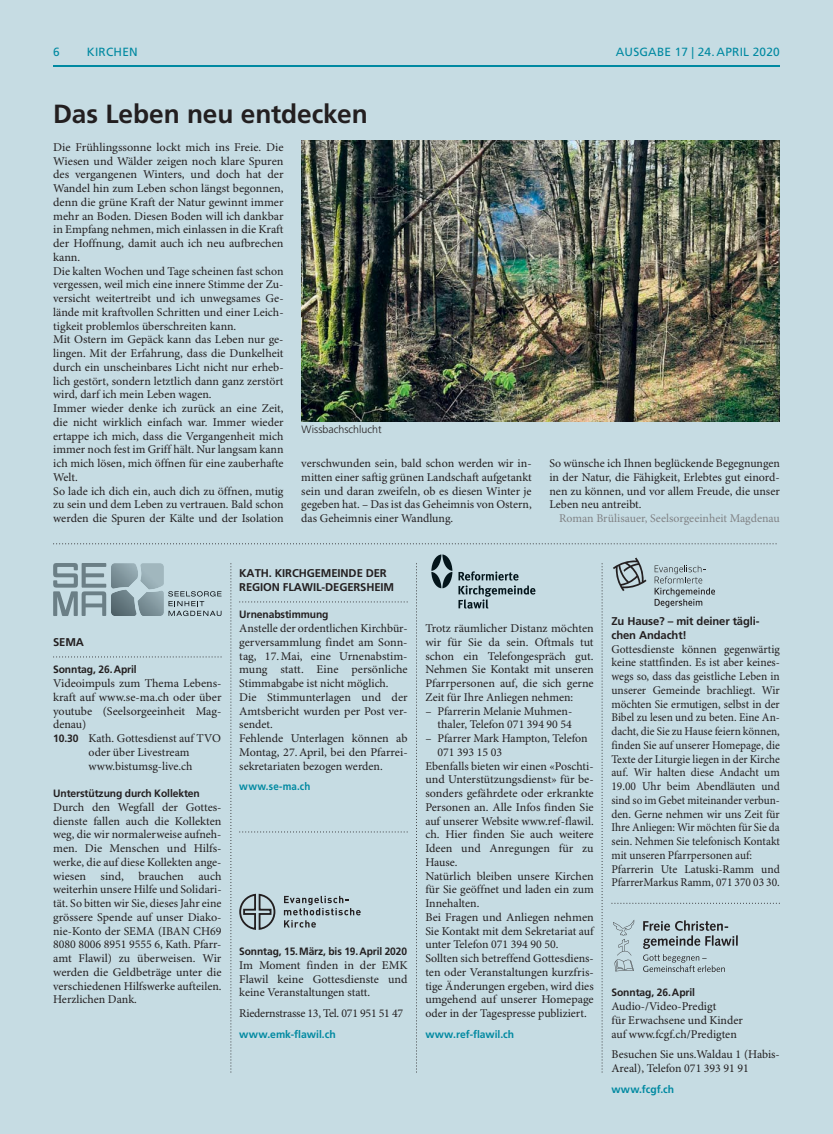
<style>
.page{position:relative;width:833px;height:1134px;background:#c6dce3}
.page>*{position:absolute;margin:0;border:0;box-sizing:border-box;transform-origin:0 0}
.t1{font:700 26.25px "Frutiger LT Std";color:#231f20}
.t2{font:11.88px/13.8px "Minion Pro";color:#231f20}
.t3{font:11.88px "Minion Pro";color:#808285}
.t4{font:11.88px "Minion Pro";letter-spacing:-.02em;color:#231f20}
.t5{font:11.88px "Frutiger LT Std";letter-spacing:.02em;color:#0089a1}
.t6{font:700 11.25px/13.8px "Frutiger LT Std";letter-spacing:-.01em;color:#231f20}
.t7{font:700 10.62px "Frutiger LT Std";letter-spacing:-.01em;color:#231f20}
.t8{font:700 10.62px "Frutiger LT Std";letter-spacing:.005em;color:#0089a1}
.t9{font:700 10.62px "Frutiger LT Std";letter-spacing:-.01em;color:#231f20;scale:.96 1}
.t10{font:300 10.62px "Frutiger LT Std";color:#231f20}
.t11{font:700 10.62px "Frutiger LT Std";letter-spacing:.005em;color:#0089a1;scale:.92 1}
.s1{font-family:"Frutiger LT Std";font-weight:700;font-size:10.62px}
</style>
<div class="page">
<hr style="left:53px;top:65px;width:727px;height:1px;background:#0089a1">
<svg style="left:230px;top:563px;width:1px;height:509px"></svg>
<svg style="left:416px;top:563px;width:1px;height:509px"></svg>
<svg style="left:601px;top:563px;width:1px;height:509px"></svg>
<svg style="left:53px;top:543px;width:723px;height:1px"></svg>
<img style="left:301px;top:141px;width:479px;height:280px">
<svg style="left:239px;top:831px;width:168px;height:1px"></svg>
<svg style="left:611px;top:903px;width:169px;height:1px"></svg>
<svg style="left:458px;top:571px;width:77px;height:38px"></svg>
<svg style="left:431px;top:554px;width:21px;height:34px"></svg>
<svg style="left:284px;top:896px;width:77px;height:31px"></svg>
<svg style="left:239px;top:893px;width:37px;height:37px"></svg>
<svg style="left:613px;top:920px;width:21px;height:51px"></svg>
<svg style="left:643px;top:920px;width:94px;height:52px"></svg>
<svg style="left:53px;top:563px;width:53px;height:53px"></svg>
<svg style="left:168px;top:591px;width:53px;height:25px"></svg>
<img style="left:111px;top:563px;width:53px;height:53px">
<svg style="left:654px;top:565px;width:61px;height:43px"></svg>
<svg style="left:613px;top:557px;width:33px;height:34px"></svg>
<svg style="left:239px;top:601px;width:168px;height:1px"></svg>
<svg style="left:53px;top:656px;width:168px;height:1px"></svg>
<p class="t5" style="left:53px;top:46px;width:8px">6</p>
<p class="t5" style="left:87px;top:46px;width:52px">KIRCHEN</p>
<p class="t5" style="left:615px;top:46px;width:166px">AUSGABE 17 | 24. APRIL 2020</p>
<h1 class="t1" style="left:53px;top:101px;width:316px">Das Leben neu entdecken</h1>
<p class="t2" style="left:53px;top:141px;width:232px">Die Frühlingssonne lockt mich ins Freie. Die Wiesen und Wälder zeigen noch klare Spuren des vergangenen Winters, und doch hat der Wandel hin zum Leben schon längst begonnen, denn die grüne Kraft der Natur gewinnt immer mehr an Boden. Diesen Boden will ich dankbar in Empfang nehmen, mich einlassen in die Kraft der Hoffnung, damit auch ich neu aufbrechen kann.<br>Die kalten Wochen und Tage scheinen fast schon vergessen, weil mich eine innere Stimme der Zu&shy;versicht weitertreibt und ich unwegsames Ge&shy;lände mit kraftvollen Schritten und einer Leich&shy;tigkeit problemlos überschreiten kann.<br>Mit Ostern im Gepäck kann das Leben nur ge&shy;lingen. Mit der Erfahrung, dass die Dunkelheit durch ein unscheinbares Licht nicht nur erheb&shy;lich gestört, sondern letztlich dann ganz zerstört wird, darf ich mein Leben wagen.<br>Immer wieder denke ich zurück an eine Zeit, die nicht wirklich einfach war. Immer wieder ertappe ich mich, dass die Vergangenheit mich immer noch fest im Griff hält. Nur langsam kann ich mich lösen, mich öffnen für eine zauberhafte Welt.<br>So lade ich dich ein, auch dich zu öffnen, mutig zu sein und dem Leben zu vertrauen. Bald schon werden die Spuren der Kälte und der Isolation</p>
<p class="t10" style="left:301px;top:424px;width:81px">Wissbachschlucht</p>
<p class="t2" style="left:301px;top:457px;width:232px;text-align:justify">verschwunden sein, bald schon werden wir in&shy;mitten einer saftig grünen Landschaft aufgetankt sein und daran zweifeln, ob es diesen Winter je gegeben hat. – Das ist das Geheimnis von Ostern, das Geheimnis einer Wandlung.</p>
<p class="t2" style="left:549px;top:457px;width:232px;text-align:justify">So wünsche ich Ihnen beglückende Begegnungen in der Natur, die Fähigkeit, Erlebtes gut einord&shy;nen zu können, und vor allem Freude, die unser Leben neu antreibt.</p>
<p class="t3" style="left:559px;top:514px;width:222px">Roman Brülisauer, Seelsorgeeinheit Magdenau</p>
<p class="t6" style="left:53px;top:636px;width:32px">SEMA</p>
<p class="t7" style="left:53px;top:664px;width:85px">Sonntag, 26. April</p>
<p class="t2" style="left:53px;top:677px;width:170px">Videoimpuls zum Thema Lebens-</p>
<p class="t2" style="left:53px;top:691px;width:170px">kraft auf www.se-ma.ch oder über</p>
<p class="t2" style="left:53px;top:705px;width:170px">youtube (Seelsorgeeinheit Mag-</p>
<p class="t2" style="left:53px;top:719px;width:35px">den au)</p>
<p class="t2" style="left:53px;top:732px;width:169px"><span class="s1">10.30</span> Kath. Gottesdienst auf TVO</p>
<p class="t2" style="left:89px;top:746px;width:102px">oder über Livestream</p>
<p class="t2" style="left:89px;top:760px;width:105px">www.bistumsg-live.ch</p>
<p class="t7" style="left:53px;top:788px;width:148px">Unterstützung durch Kollekten</p>
<p class="t2" style="left:53px;top:801px;width:170px;text-align:justify">Durch den Wegfall der Gottes&shy;dienste fallen auch die Kollekten weg, die wir normalerweise aufneh&shy;men. Die Menschen und Hilfs&shy;werke, die auf diese Kollekten ange&shy;wiesen sind, brauchen auch weiterhin unsere Hilfe und Solidari&shy;tät. So bitten wir Sie, dieses Jahr eine grössere Spende auf unser Diako&shy;nie-Konto der SEMA (IBAN CH69<br>8080 8006 8951 9555 6, Kath. Pfarr&shy;amt Flawil) zu überweisen. Wir werden die Geldbeträge unter die verschiedenen Hilfswerke aufteilen.<br>Herzlichen Dank.</p>
<p class="t6" style="left:239px;top:567px;width:156px">KATH. KIRCHGEMEINDE DER<br>REGION FLAWIL-DEGERSHEIM</p>
<p class="t7" style="left:239px;top:609px;width:91px">Urnenabstimmung</p>
<p class="t2" style="left:239px;top:622px;width:170px">Anstelle der ordentlichen Kirchbür&shy;gerversammlung findet am Sonn&shy;tag, 17. Mai, eine Urnenabstim&shy;mung statt. Eine persönliche<br>Stimmabgabe ist nicht möglich.<br>Die Stimmunterlagen und der<br>Amtsbericht wurden per Post ver&shy;sendet.<br>Fehlende Unterlagen können ab<br>Montag, 27. April, bei den Pfarrei&shy;sekretariaten bezogen werden.</p>
<p class="t11" style="left:239px;top:781px;width:79px">www.se-ma.ch</p>
<p class="t9" style="left:239px;top:946px;width:176px">Sonntag, 15. März, bis 19. April 2020</p>
<p class="t2" style="left:239px;top:959px;width:170px;text-align:justify">Im Moment finden in der EMK Flawil keine Gottesdienste und keine Veranstaltungen statt.</p>
<p class="t4" style="left:239px;top:1009px;width:165px">Riedernstrasse 13, Tel. 071 951 51 47</p>
<p class="t8" style="left:239px;top:1029px;width:98px">www.emk-flawil.ch</p>
<p class="t2" style="left:425px;top:622px;width:170px;text-align:justify">Trotz räumlicher Distanz möchten wir für Sie da sein. Oftmals tut schon ein Telefongespräch gut.<br>Nehmen Sie Kontakt mit unseren Pfarrpersonen auf, die sich gerne Zeit für Ihre Anliegen nehmen:</p>
<p class="t2" style="left:425px;top:705px;width:148px;text-align:right">– Pfarrerin Melanie Muhmen&shy;thaler, Telefon 071 394 90 54</p>
<p class="t2" style="left:425px;top:732px;width:164px">– Pfarrer Mark Hampton, Telefon</p>
<p class="t2" style="left:437px;top:746px;width:66px">071 393 15 03</p>
<p class="t2" style="left:425px;top:760px;width:170px">Ebenfalls bieten wir einen «Poschti-</p>
<p class="t2" style="left:425px;top:774px;width:170px">und Unterstützungsdienst» für be-</p>
<p class="t2" style="left:425px;top:787px;width:170px">sonders gefährdete oder erkrankte</p>
<p class="t2" style="left:425px;top:801px;width:170px">Personen an. Alle Infos finden Sie</p>
<p class="t2" style="left:425px;top:815px;width:170px">auf unserer Website www.ref-flawil.</p>
<p class="t2" style="left:425px;top:829px;width:170px">ch. Hier finden Sie auch weitere</p>
<p class="t2" style="left:425px;top:842px;width:170px">Ideen und Anregungen für zu</p>
<p class="t2" style="left:425px;top:856px;width:34px">Hause.</p>
<p class="t2" style="left:425px;top:870px;width:170px">Natürlich bleiben unsere Kirchen</p>
<p class="t2" style="left:425px;top:884px;width:170px">für Sie geöffnet und laden ein zum</p>
<p class="t2" style="left:425px;top:897px;width:56px">Innehalten.</p>
<p class="t2" style="left:425px;top:911px;width:170px">Bei Fragen und Anliegen nehmen</p>
<p class="t2" style="left:425px;top:925px;width:170px">Sie Kontakt mit dem Sekretariat auf</p>
<p class="t2" style="left:425px;top:939px;width:135px">unter Telefon 071 394 90 50.</p>
<p class="t2" style="left:425px;top:952px;width:170px">Sollten sich betreffend Gottesdiens-</p>
<p class="t2" style="left:425px;top:966px;width:170px">ten oder Veranstaltungen kurzfris-</p>
<p class="t2" style="left:425px;top:980px;width:170px">tige Änderungen ergeben, wird dies</p>
<p class="t2" style="left:425px;top:994px;width:170px">umgehend auf unserer Homepage</p>
<p class="t2" style="left:425px;top:1007px;width:163px">oder in der Tagespresse publiziert.</p>
<p class="t8" style="left:425px;top:1029px;width:90px">www.ref-flawil.ch</p>
<p class="t6" style="left:611px;top:615px;width:150px">Zu Hause? – mit deiner tägli&shy;chen Andacht!</p>
<p class="t2" style="left:611px;top:643px;width:170px">Gottesdienste können gegenwärtig keine stattfinden. Es ist aber keines&shy;wegs so, dass das geistliche Leben in unserer Gemeinde brachliegt. Wir möchten Sie ermutigen, selbst in der Bibel zu lesen und zu beten. Eine An&shy;dacht, die Sie zu Hause feiern können, finden Sie auf unserer Homepage, die Texte der Liturgie liegen in der Kirche auf. Wir halten diese Andacht um 19.00 Uhr beim Abendläuten und sind so im Gebet miteinander verbun&shy;den. Gerne nehmen wir uns Zeit für Ihre Anliegen: Wir möchten für Sie da sein. Nehmen Sie telefonisch Kontakt mit unseren Pfarrpersonen auf:<br>Pfarrerin Ute Latuski-Ramm und PfarrerMarkus Ramm, 071 370 03 30.</p>
<p class="t7" style="left:611px;top:988px;width:85px">Sonntag, 26. April</p>
<p class="t2" style="left:611px;top:1000px;width:133px">Audio-/Video-Predigt<br>für Erwachsene und Kinder auf www.fcgf.ch/Predigten</p>
<p class="t2" style="left:611px;top:1049px;width:170px">Besuchen Sie uns.Waldau 1 (Habis-<br>Areal), Telefon 071 393 91 91</p>
<p class="t8" style="left:611px;top:1084px;width:64px">www.fcgf.ch</p>
</div>
